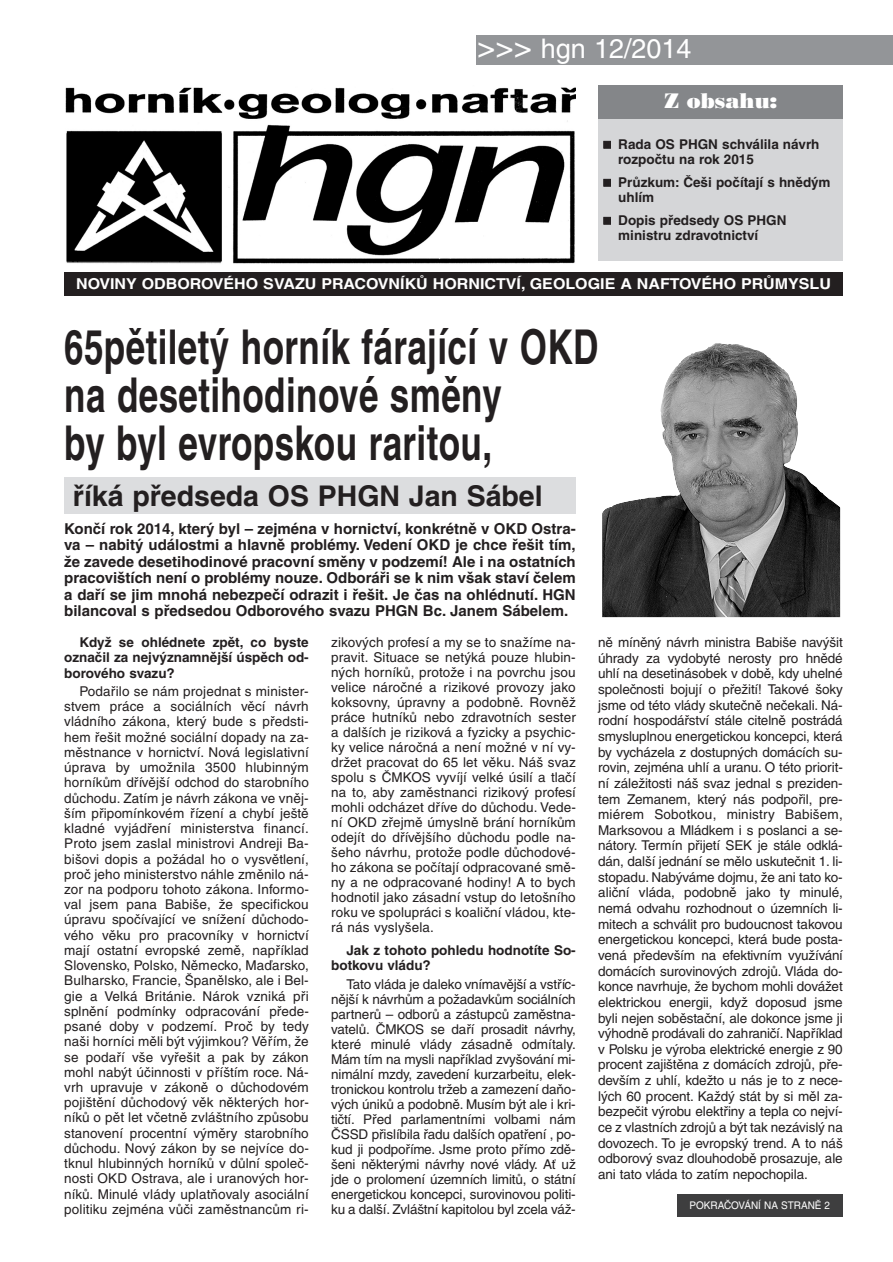
<style>
.page{position:relative;width:893px;height:1262px;background:#fff}
.page>*{position:absolute;margin:0;border:0;box-sizing:border-box;transform-origin:0 0}
.t1{font:700 48px/48px "Helvetica CE";letter-spacing:.01em;color:#231f20;scale:.73 1}
.t2{font:700 28.5px "Helvetica CE";color:#231f20}
.t3{font:27px "Helvetica CE";color:#fff}
.t4{font:21px "Bodoni CE Poster";color:#fff}
.t5{font:700 15px/16.5px "Helvetica CE";color:#231f20;text-align:justify}
.t6{font:700 15px "Helvetica CE";color:#fff;scale:1.07 1}
.t7{font:13.5px/15.6px "Helvetica CE";letter-spacing:-.01em;color:#231f20;text-align:justify}
.t8{font:700 13.5px/15px "Helvetica CE";color:#231f20}
.t9{font:10.5px "Helvetica CE";color:#fff;scale:.95 1}
.s1{font-size:31.5px}
</style>
<div class="page">
<div style="left:476px;top:35px;width:416px;height:30px;background:#939598"></div>
<img style="left:65px;top:87px;width:510px;height:177px">
<div style="left:598px;top:85px;width:244px;height:176px;background:#d5d6d8"></div>
<div style="left:64px;top:272px;width:778px;height:23px;background:#231f20"></div>
<div style="left:598px;top:85px;width:244px;height:33px;background:#848689"></div>
<div style="left:676px;top:1194px;width:166px;height:22px;background:#3e3e3f"></div>
<div style="left:64px;top:477px;width:511px;height:37px;background:#dcdddf"></div>
<img style="left:602px;top:343px;width:238px;height:274px">
<h3 class="t3" style="left:477px;top:38px;width:216px"><span class="s1">&gt;&gt;&gt;</span> hgn 12/2014</h3>
<h3 class="t4" style="left:664px;top:93px;width:114px">Z obsahu:</h3>
<p class="t8" style="left:618px;top:139px;width:203px">Rada OS PHGN schválila návrh rozpočtu na rok 2015</p>
<p class="t8" style="left:618px;top:177px;width:214px">Průzkum: Češi počítají s hnědým uhlím</p>
<p class="t8" style="left:618px;top:215px;width:170px">Dopis předsedy OS PHGN ministru zdravotnictví</p>
<p class="t6" style="left:76px;top:279px;width:707px">NOVINY ODBOROVÉHO SVAZU PRACOVNÍKŮ HORNICTVÍ, GEOLOGIE A NAFTOVÉHO PRŮMYSLU</p>
<h1 class="t1" style="left:64px;top:328px;width:733px">65pětiletý horník fárající v OKD na desetihodinové směny<br>by byl evropskou raritou,</h1>
<h2 class="t2" style="left:73px;top:485px;width:471px">říká předseda OS PHGN Jan Sábel</h2>
<p class="t5" style="left:64px;top:522px;width:513px">Končí rok 2014, který byl – zejména v hornictví, konkrétně v OKD Ostra&shy;va – nabitý událostmi a hlavně problémy. Vedení OKD je chce řešit tím, že zavede desetihodinové pracovní směny v podzemí! Ale i na ostatních pracovištích není o problémy nouze. Odboráři se k nim však staví čelem a daří se jim mnohá nebezpečí odrazit i řešit. Je čas na ohlédnutí. HGN bilancoval s předsedou Odborového svazu PHGN Bc. Janem Sábelem.</p>
<p class="t8" style="left:64px;top:636px;width:246px;text-align:justify;text-indent:15px">Když se ohlédnete zpět, co byste označil za nejvýznamnější úspěch od&shy;borového svazu?</p>
<p class="t7" style="left:64px;top:685px;width:246px;text-indent:15px">Podařilo se nám projednat s minister&shy;stvem práce a sociálních věcí návrh vládního zákona, který bude s předsti&shy;hem řešit možné sociální dopady na za&shy;městnance v hornictví. Nová legislativní úprava by umožnila 3500 hlubinným horníkům dřívější odchod do starobního důchodu. Zatím je návrh zákona ve vněj&shy;ším připomínkovém řízení a chybí ještě kladné vyjádření ministerstva financí.<br>Proto jsem zaslal ministrovi Andreji Ba&shy;bišovi dopis a požádal ho o vysvětlení, proč jeho ministerstvo náhle změnilo ná&shy;zor na podporu tohoto zákona. Informo&shy;val jsem pana Babiše, že specifickou úpravu spočívající ve snížení důchodo&shy;vého věku pro pracovníky v hornictví mají ostatní evropské země, například Slovensko, Polsko, Německo, Maďarsko, Bulharsko, Francie, Španělsko, ale i Bel&shy;gie a Velká Británie. Nárok vzniká při splnění podmínky odpracování přede&shy;psané doby v podzemí. Proč by tedy naši horníci měli být výjimkou? Věřím, že se podaří vše vyřešit a pak by zákon mohl nabýt účinnosti v příštím roce. Ná&shy;vrh upravuje v zákoně o důchodovém pojištění důchodový věk některých hor&shy;níků o pět let včetně zvláštního způsobu stanovení procentní výměry starobního důchodu. Nový zákon by se nejvíce do&shy;tknul hlubinných horníků v důlní společ&shy;nosti OKD Ostrava, ale i uranových hor&shy;níků. Minulé vlády uplatňovaly asociální politiku zejména vůči zaměstnancům ri-</p>
<p class="t7" style="left:331px;top:636px;width:246px;line-height:15px">zikových profesí a my se to snažíme na&shy;pravit. Situace se netýká pouze hlubin&shy;ných horníků, protože i na povrchu jsou velice náročné a rizikové provozy jako koksovny, úpravny a podobně. Rovněž práce hutníků nebo zdravotních sester a dalších je riziková a fyzicky a psychic&shy;ky velice náročná a není možné v ní vy&shy;držet pracovat do 65 let věku. Náš svaz spolu s ČMKOS vyvíjí velké úsilí a tlačí na to, aby zaměstnanci rizikový profesí mohli odcházet dříve do důchodu. Vede&shy;ní OKD zřejmě úmyslně brání horníkům odejít do dřívějšího důchodu podle na&shy;šeho návrhu, protože podle důchodové&shy;ho zákona se počítají odpracované smě&shy;ny a ne odpracované hodiny! A to bych hodnotil jako zásadní vstup do letošního roku ve spolupráci s koaliční vládou, kte&shy;rá nás vyslyšela.</p>
<p class="t8" style="left:331px;top:944px;width:246px;text-indent:15px">Jak z tohoto pohledu hodnotíte So&shy;botkovu vládu?</p>
<p class="t7" style="left:331px;top:977px;width:246px;line-height:15px;text-indent:15px">Tato vláda je daleko vnímavější a vstříc&shy;nější k návrhům a požadavkům sociálních partnerů – odborů a zástupců zaměstna&shy;vatelů. ČMKOS se daří prosadit návrhy, které minulé vlády zásadně odmítaly.<br>Mám tím na mysli například zvyšování mi&shy;nimální mzdy, zavedení kurzarbeitu, elek&shy;tronickou kontrolu tržeb a zamezení daňo&shy;vých úniků a podobně. Musím být ale i kri&shy;tičtí. Před parlamentními volbami nám ČSSD přislíbila řadu dalších opatření , po&shy;kud ji podpoříme. Jsme proto přímo zdě&shy;šeni některými návrhy nové vlády. Ať už jde o prolomení územních limitů, o státní energetickou koncepci, surovinovou politi&shy;ku a další. Zvláštní kapitolou byl zcela váž-</p>
<p class="t7" style="left:598px;top:636px;width:246px">ně míněný návrh ministra Babiše navýšit úhrady za vydobyté nerosty pro hnědé uhlí na desetinásobek v době, kdy uhelné společnosti bojují o přežití! Takové šoky jsme od této vlády skutečně nečekali. Ná&shy;rodní hospodářství stále citelně postrádá smysluplnou energetickou koncepci, která by vycházela z dostupných domácích su&shy;rovin, zejména uhlí a uranu. O této priorit&shy;ní záležitosti náš svaz jednal s preziden&shy;tem Zemanem, který nás podpořil, pre&shy;miérem Sobotkou, ministry Babišem, Marksovou a Mládkem i s poslanci a se&shy;nátory. Termín přijetí SEK je stále odklá&shy;dán, další jednání se mělo uskutečnit 1. li&shy;stopadu. Nabýváme dojmu, že ani tato ko&shy;aliční vláda, podobně jako ty minulé, nemá odvahu rozhodnout o územních li&shy;mitech a schválit pro budoucnost takovou energetickou koncepci, která bude posta&shy;vená především na efektivním využívání domácích surovinových zdrojů. Vláda do&shy;konce navrhuje, že bychom mohli dovážet elektrickou energii, když doposud jsme byli nejen soběstační, ale dokonce jsme ji výhodně prodávali do zahraničí. Například v Polsku je výroba elektrické energie z 90 procent zajištěna z domácích zdrojů, pře&shy;devším z uhlí, kdežto u nás je to z nece&shy;lých 60 procent. Každý stát by si měl za&shy;bezpečit výrobu elektřiny a tepla co nejví&shy;ce z vlastních zdrojů a být tak nezávislý na dovozech. To je evropský trend. A to náš odborový svaz dlouhodobě prosazuje, ale ani tato vláda to zatím nepochopila.</p>
<p class="t9" style="left:689px;top:1201px;width:149px">POKRAČOVÁNÍ NA STRANĚ 2</p>
</div>
